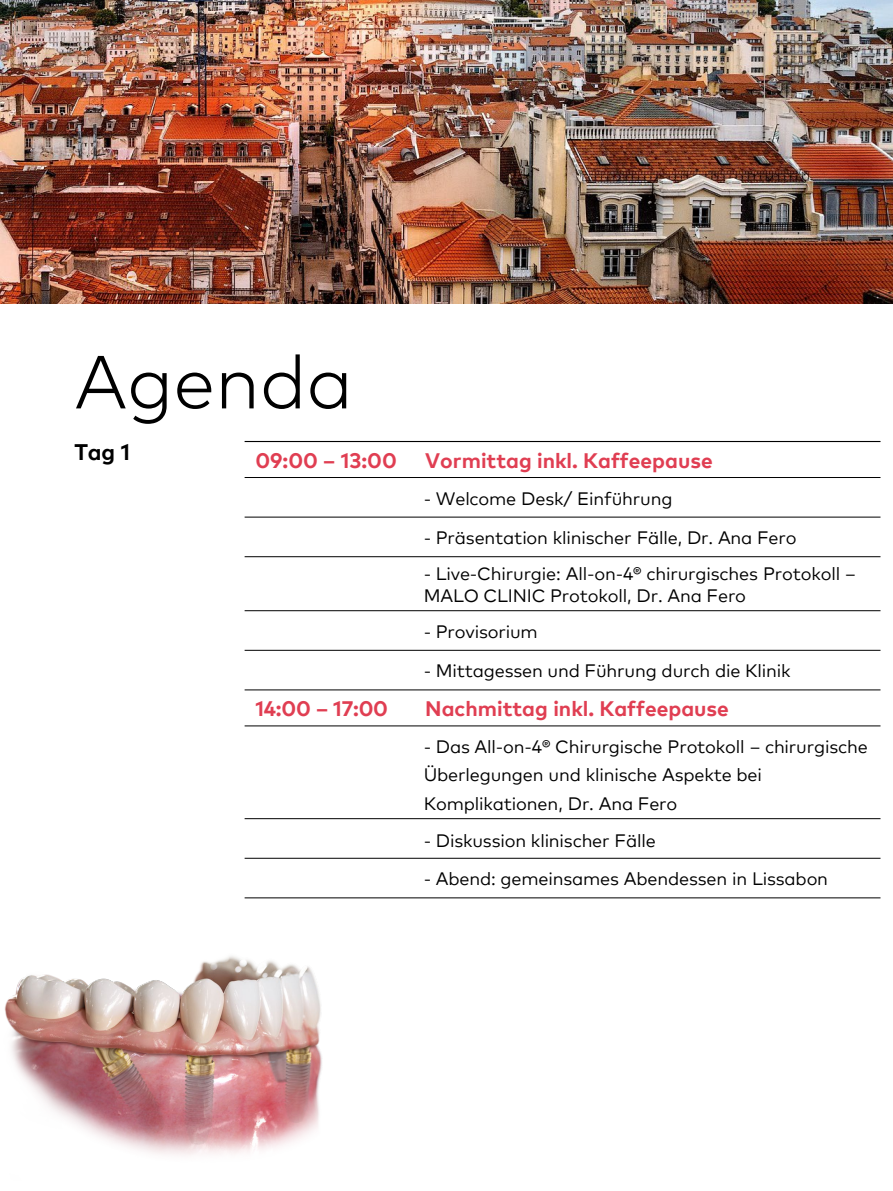
<style>
.page{position:relative;width:893px;height:1191px;background:#fff}
.page>*{position:absolute;margin:0;border:0;box-sizing:border-box;transform-origin:0 0}
.t1{font:300 75px "Mark Pro";color:#000}
.t2{font:700 22.5px "Mark Pro";color:#000}
.t3{font:700 21px "Mark Pro";color:#e03e52}
.t4{font:18px/28.5px "Mark Pro";letter-spacing:-.01em;color:#000}
</style>
<div class="page">
<hr style="left:244px;top:477px;width:636px;height:1px;background:#000">
<hr style="left:244px;top:517px;width:636px;height:1px;background:#000">
<hr style="left:244px;top:556px;width:636px;height:1px;background:#000">
<hr style="left:244px;top:610px;width:636px;height:1px;background:#000">
<hr style="left:244px;top:650px;width:636px;height:1px;background:#000">
<hr style="left:244px;top:690px;width:636px;height:1px;background:#000">
<hr style="left:244px;top:726px;width:636px;height:1px;background:#000">
<hr style="left:244px;top:818px;width:636px;height:1px;background:#000">
<hr style="left:244px;top:858px;width:636px;height:1px;background:#000">
<hr style="left:244px;top:441px;width:636px;height:1px;background:#000">
<hr style="left:244px;top:898px;width:636px;height:1px;background:#000">
<img style="left:0;top:0;width:893px;height:304px">
<img style="left:4px;top:956px;width:318px;height:199px">
<p class="t1" style="left:74px;top:326px;width:280px">Agenda</p>
<p class="t2" style="left:74px;top:435px;width:57px">Tag 1</p>
<p class="t3" style="left:255px;top:445px;width:143px">09:00 – 13:00</p>
<p class="t3" style="left:425px;top:445px;width:289px">Vormittag inkl. Kaffeepause</p>
<p class="t4" style="left:424px;top:482px;width:250px">- Welcome Desk/ Einführung</p>
<p class="t4" style="left:424px;top:522px;width:374px">- Präsentation klinischer Fälle, Dr. Ana Fero</p>
<p class="t4" style="left:424px;top:562px;width:433px;line-height:21.6px">- Live-Chirurgie: All-on-4® chirurgisches Protokoll –<br>MALO CLINIC Protokoll, Dr. Ana Fero</p>
<p class="t4" style="left:424px;top:616px;width:116px">- Provisorium</p>
<p class="t4" style="left:424px;top:655px;width:368px">- Mittagessen und Führung durch die Klinik</p>
<p class="t3" style="left:255px;top:693px;width:134px">14:00 – 17:00</p>
<p class="t3" style="left:425px;top:693px;width:305px">Nachmittag inkl. Kaffeepause</p>
<p class="t4" style="left:424px;top:731px;width:445px">- Das All-on-4® Chirurgische Protokoll – chirurgische<br>Überlegungen und klinische Aspekte bei<br>Komplikationen, Dr. Ana Fero</p>
<p class="t4" style="left:424px;top:825px;width:234px">- Diskussion klinischer Fälle</p>
<p class="t4" style="left:424px;top:863px;width:406px">- Abend: gemeinsames Abendessen in Lissabon</p>
</div>
